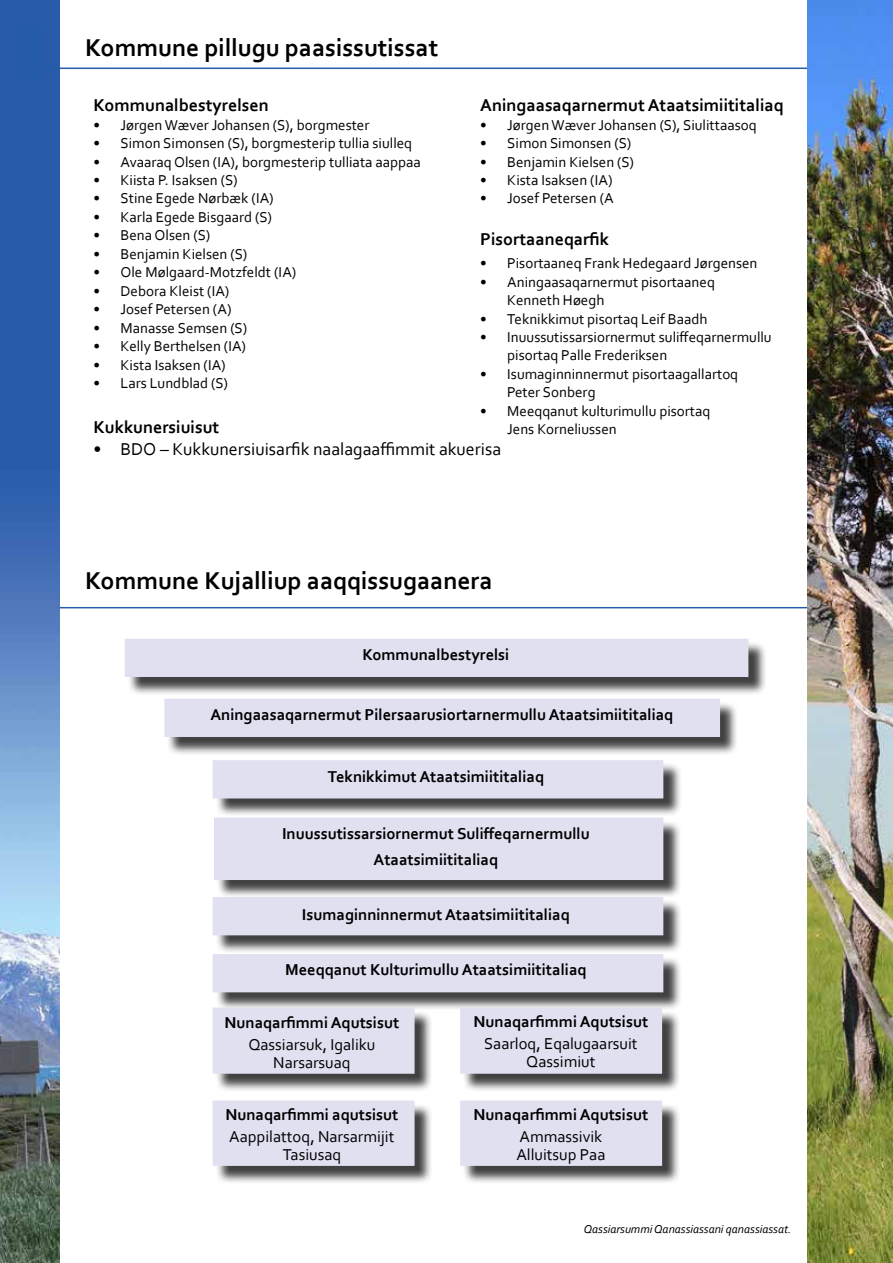
<style>
.page{position:relative;width:893px;height:1263px;background:#fff}
.page>*{position:absolute;margin:0;border:0;box-sizing:border-box;transform-origin:0 0}
.t1{font:700 25.5px "Corbel";color:#000}
.t2{font:700 18px "Corbel";color:#000}
.t3{font:18px "Corbel";color:#000}
.t4{font:700 16.5px/26.5px "Corbel";color:#000;text-align:center}
.t5{font:16.5px/18px "Corbel";color:#000;text-align:center}
.t6{font:15px/18.5px "Corbel";color:#000}
.t7{font:italic 12px "Corbel";color:#000}
</style>
<div class="page">
<img style="left:0;top:0;width:60px;height:1263px">
<hr style="left:60px;top:607px;width:765px;height:1px;background:#255caa">
<div style="left:19px;top:28px;width:24px;height:53px;background:#255caa"></div>
<div style="left:127px;top:641px;width:640px;height:54px;background:#000;opacity:.75"></div>
<div style="left:125px;top:639px;width:623px;height:38px;background:#e0e0f1"></div>
<div style="left:167px;top:701px;width:572px;height:54px;background:#000;opacity:.75"></div>
<div style="left:164px;top:699px;width:556px;height:38px;background:#e0e0f1"></div>
<div style="left:215px;top:762px;width:467px;height:55px;background:#000;opacity:.75"></div>
<div style="left:213px;top:760px;width:450px;height:38px;background:#e0e0f1"></div>
<div style="left:216px;top:820px;width:466px;height:79px;background:#000;opacity:.75"></div>
<div style="left:214px;top:817px;width:449px;height:63px;background:#e0e0f1;border:2px solid #e0e0f1"></div>
<div style="left:215px;top:899px;width:467px;height:55px;background:#000;opacity:.75"></div>
<div style="left:213px;top:897px;width:450px;height:38px;background:#e0e0f1"></div>
<div style="left:215px;top:956px;width:467px;height:55px;background:#000;opacity:.75"></div>
<div style="left:213px;top:954px;width:450px;height:38px;background:#e0e0f1"></div>
<div style="left:215px;top:1010px;width:218px;height:82px;background:#000;opacity:.75"></div>
<div style="left:213px;top:1007px;width:202px;height:67px;background:#e0e0f1;border:2px solid #e0e0f1"></div>
<div style="left:462px;top:1010px;width:219px;height:82px;background:#000;opacity:.75"></div>
<div style="left:460px;top:1007px;width:202px;height:67px;background:#e0e0f1;border:2px solid #e0e0f1"></div>
<div style="left:215px;top:1103px;width:218px;height:81px;background:#000;opacity:.75"></div>
<div style="left:213px;top:1100px;width:202px;height:66px;background:#e0e0f1;border:2px solid #e0e0f1"></div>
<div style="left:462px;top:1103px;width:219px;height:81px;background:#000;opacity:.75"></div>
<div style="left:460px;top:1100px;width:202px;height:66px;background:#e0e0f1;border:2px solid #e0e0f1"></div>
<hr style="left:32px;top:68px;width:861px;height:1px;background:#255caa">
<img style="left:808px;top:0;width:85px;height:1263px">
<h1 class="t1" style="left:85px;top:32px;width:355px">Kommune pillugu paasissutissat</h1>
<p class="t2" style="left:94px;top:94px;width:177px">Kommunalbestyrelsen</p>
<p class="t6" style="left:94px;top:115px;width:277px">• JørgenWæver Johansen (S), borgmester</p>
<p class="t6" style="left:94px;top:134px;width:320px">• Simon Simonsen (S), borgmesterip tullia siulleq</p>
<p class="t6" style="left:94px;top:152px;width:329px">• Avaaraq Olsen (IA), borgmesterip tulliata aappaa</p>
<p class="t6" style="left:94px;top:170px;width:146px">• Kiista P. Isaksen (S)</p>
<p class="t6" style="left:94px;top:189px;width:182px">• Stine Egede Nørbæk (IA)</p>
<p class="t6" style="left:94px;top:207px;width:180px">• Karla Egede Bisgaard (S)</p>
<p class="t6" style="left:94px;top:226px;width:118px">• Bena Olsen (S)</p>
<p class="t6" style="left:94px;top:244px;width:155px">• Benjamin Kielsen (S)</p>
<p class="t6" style="left:94px;top:263px;width:204px">• Ole Mølgaard-Motzfeldt (IA)</p>
<p class="t6" style="left:94px;top:281px;width:137px">• Debora Kleist (IA)</p>
<p class="t6" style="left:94px;top:300px;width:139px">• Josef Petersen (A)</p>
<p class="t6" style="left:94px;top:318px;width:155px">• Manasse Semsen (S)</p>
<p class="t6" style="left:94px;top:336px;width:154px">• Kelly Berthelsen (IA)</p>
<p class="t6" style="left:94px;top:355px;width:134px">• Kista Isaksen (IA)</p>
<p class="t6" style="left:94px;top:373px;width:136px">• Lars Lundblad (S)</p>
<p class="t2" style="left:480px;top:94px;width:305px">Aningaasaqarnermut Ataatsimiititaliaq</p>
<p class="t6" style="left:480px;top:115px;width:278px">• JørgenWæver Johansen (S), Siulittaasoq</p>
<p class="t6" style="left:480px;top:134px;width:153px">• Simon Simonsen (S)</p>
<p class="t6" style="left:480px;top:152px;width:155px">• Benjamin Kielsen (S)</p>
<p class="t6" style="left:480px;top:170px;width:134px">• Kista Isaksen (IA)</p>
<p class="t6" style="left:480px;top:189px;width:135px">• Josef Petersen (A</p>
<p class="t2" style="left:480px;top:228px;width:130px">Pisortaaneqarfik</p>
<p class="t6" style="left:480px;top:254px;width:279px">• Pisortaaneq Frank Hedegaard Jørgensen</p>
<p class="t6" style="left:507px;top:272px;width:209px;text-indent:-27px">• Aningaasaqarnermut pisortaaneq<br>Kenneth Høegh</p>
<p class="t6" style="left:480px;top:309px;width:229px">• Teknikkimut pisortaq Leif Baadh</p>
<p class="t6" style="left:507px;top:327px;width:266px;text-indent:-27px">• Inuussutissarsiornermut suliffeqarnermullu pisortaq Palle Frederiksen</p>
<p class="t6" style="left:507px;top:364px;width:232px;text-indent:-27px">• Isumaginninnermut pisortaagallartoq<br>Peter Sonberg</p>
<p class="t6" style="left:480px;top:401px;width:232px">• Meeqqanut kulturimullu pisortaq</p>
<p class="t2" style="left:94px;top:416px;width:127px">Kukkunersiuisut</p>
<p class="t6" style="left:507px;top:420px;width:111px">Jens Korneliussen</p>
<p class="t3" style="left:94px;top:438px;width:409px">• BDO – Kukkunersiuisarfik naalagaaffimmit akuerisa</p>
<h1 class="t1" style="left:85px;top:564px;width:409px">Kommune Kujalliup aaqqissugaanera</h1>
<p class="t4" style="left:362px;top:641px;width:149px">Kommunalbestyrelsi</p>
<p class="t4" style="left:210px;top:701px;width:464px">Aningaasaqarnermut Pilersaarusiortarnermullu Ataatsimiititaliaq</p>
<p class="t4" style="left:328px;top:762px;width:218px">Teknikkimut Ataatsimiititaliaq</p>
<p class="t4" style="left:282px;top:819px;width:309px">Inuussutissarsiornermut Suliffeqarnermullu<br>Ataatsimiititaliaq</p>
<p class="t4" style="left:302px;top:900px;width:269px">Isumaginninnermut Ataatsimiititaliaq</p>
<p class="t4" style="left:285px;top:956px;width:303px">Meeqqanut Kulturimullu Ataatsimiititaliaq</p>
<p class="t4" style="left:225px;top:1009px;width:176px">Nunaqarfimmi Aqutsisut</p>
<p class="t5" style="left:248px;top:1035px;width:129px">Qassiarsuk, Igaliku<br>Narsarsuaq</p>
<p class="t4" style="left:474px;top:1007px;width:176px">Nunaqarfimmi Aqutsisut</p>
<p class="t5" style="left:484px;top:1034px;width:155px">Saarloq, Eqalugaarsuit<br>Qassimiut</p>
<p class="t4" style="left:225px;top:1100px;width:175px">Nunaqarfimmi aqutsisut</p>
<p class="t5" style="left:229px;top:1127px;width:167px">Aappilattoq, Narsarmijit<br>Tasiusaq</p>
<p class="t4" style="left:474px;top:1100px;width:176px">Nunaqarfimmi Aqutsisut</p>
<p class="t5" style="left:516px;top:1127px;width:91px;text-align:left">Ammassivik<br>Alluitsup Paa</p>
<p class="t7" style="left:584px;top:1222px;width:209px">Qassiarsummi Qanassiassani qanassiassat.</p>
</div>
